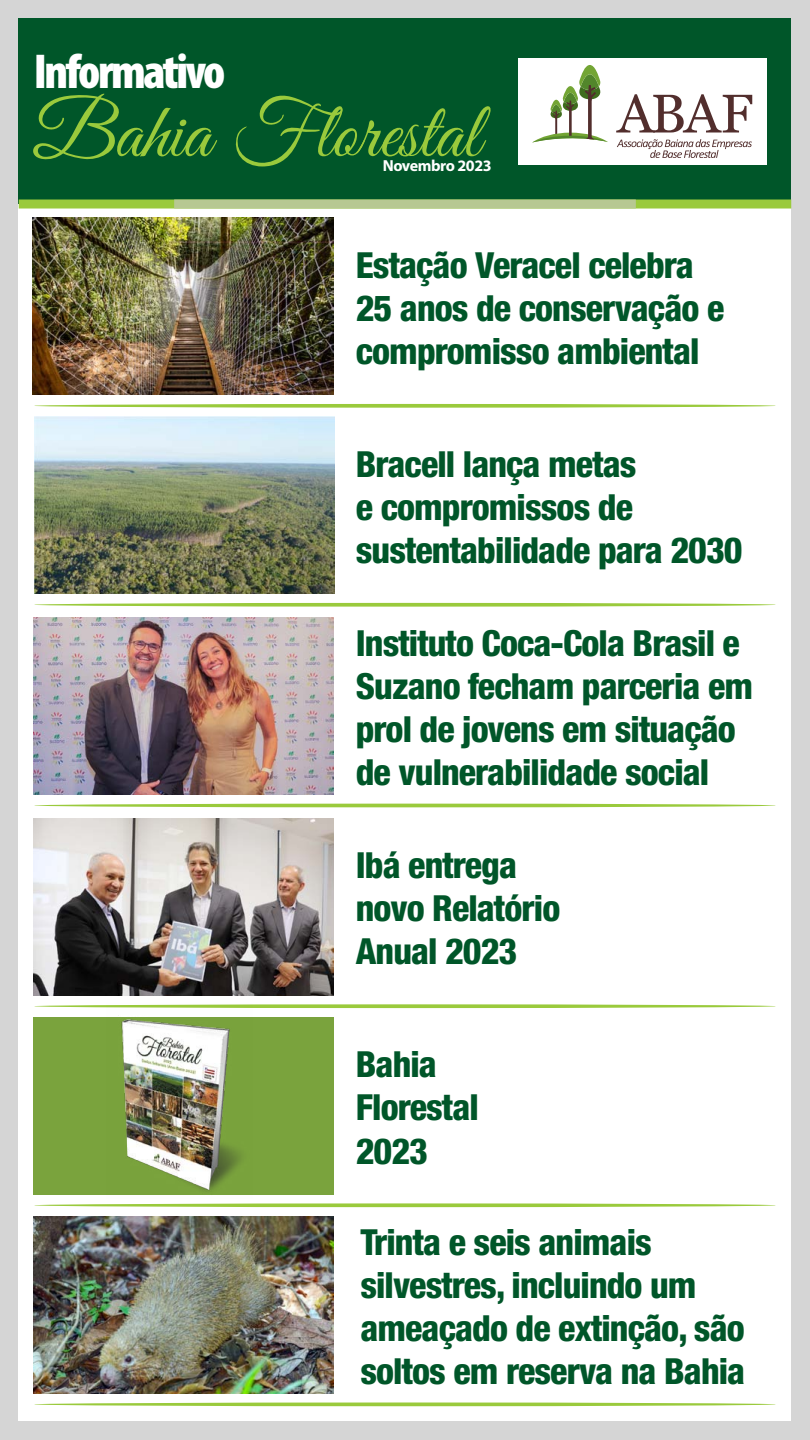
<style>
.page{position:relative;width:810px;height:1440px;background:#d5d5d5}
.page>*{position:absolute;margin:0;border:0;box-sizing:border-box;transform-origin:0 0}
.t1{font:79.65px "Great Vibes";color:#9aca3c}
.t2{font:900 condensed 49.28px "Myriad Pro";letter-spacing:-.05em;color:#fff}
.t3{font:800 condensed 36px/43.2px "Helvetica Neue";letter-spacing:-.025em;color:#005629}
.t4{font:700 15.98px "Myriad";letter-spacing:-.025em;color:#fff}
</style>
<div class="page">
<div style="left:19px;top:19px;width:772px;height:1402px;background:#fff"></div>
<div style="left:19px;top:19px;width:772px;height:185px;background:#005629"></div>
<div style="left:19px;top:199px;width:772px;height:10px;background:#9aca3c"></div>
<div style="left:174px;top:199px;width:462px;height:10px;background:#b7c892"></div>
<div style="left:518px;top:58px;width:249px;height:107px;background:#fff"></div>
<svg style="left:617px;top:139px;width:135px;height:19px"></svg>
<svg style="left:616px;top:94px;width:136px;height:39px"></svg>
<svg style="left:532px;top:65px;width:76px;height:78px"></svg>
<svg style="left:34px;top:603px;width:742px;height:4px;background:#a8d158"></svg>
<svg style="left:34px;top:1004px;width:742px;height:4px;background:#a7d055"></svg>
<hr style="left:34px;top:804px;width:742px;height:3px;background:#9aca3c;border-radius:50%">
<svg style="left:34px;top:404px;width:742px;height:4px;background:#a7d156"></svg>
<svg style="left:34px;top:1203px;width:742px;height:4px;background:#a9d25a"></svg>
<svg style="left:34px;top:1402px;width:742px;height:4px;background:#abd35d"></svg>
<img style="left:34px;top:417px;width:300px;height:177px">
<img style="left:34px;top:818px;width:300px;height:177px">
<img style="left:34px;top:617px;width:300px;height:178px">
<div style="left:34px;top:1017px;width:300px;height:177px;background:#7aa33d"></div>
<img style="left:33px;top:218px;width:300px;height:177px">
<img style="left:34px;top:1216px;width:299px;height:177px">
<img style="left:106px;top:1004px;width:147px;height:191px">
<h2 class="t2" style="left:34px;top:45px;width:193px">Informativo</h2>
<h1 class="t1" style="left:32px;top:88px;width:450px">Bahia Florestal</h1>
<p class="t4" style="left:383px;top:158px;width:111px">Novembro 2023</p>
<p class="t3" style="left:356px;top:243px;width:370px">Estação Veracel celebra<br>25 anos de conservação e compromisso ambiental</p>
<p class="t3" style="left:356px;top:442px;width:388px">Bracell lança metas<br>e compromissos de sustentabilidade para 2030</p>
<p class="t3" style="left:356px;top:621px;width:399px">Instituto Coca-Cola Brasil e<br>Suzano fecham parceria em prol de jovens em situação de vulnerabilidade social</p>
<p class="t3" style="left:356px;top:843px;width:206px">Ibá entrega novo Relatório<br>Anual 2023</p>
<p class="t3" style="left:356px;top:1042px;width:125px">Bahia<br>Florestal<br>2023</p>
<p class="t3" style="left:360px;top:1220px;width:386px">Trinta e seis animais silvestres, incluindo um ameaçado de extinção, são soltos em reserva na Bahia</p>
</div>
